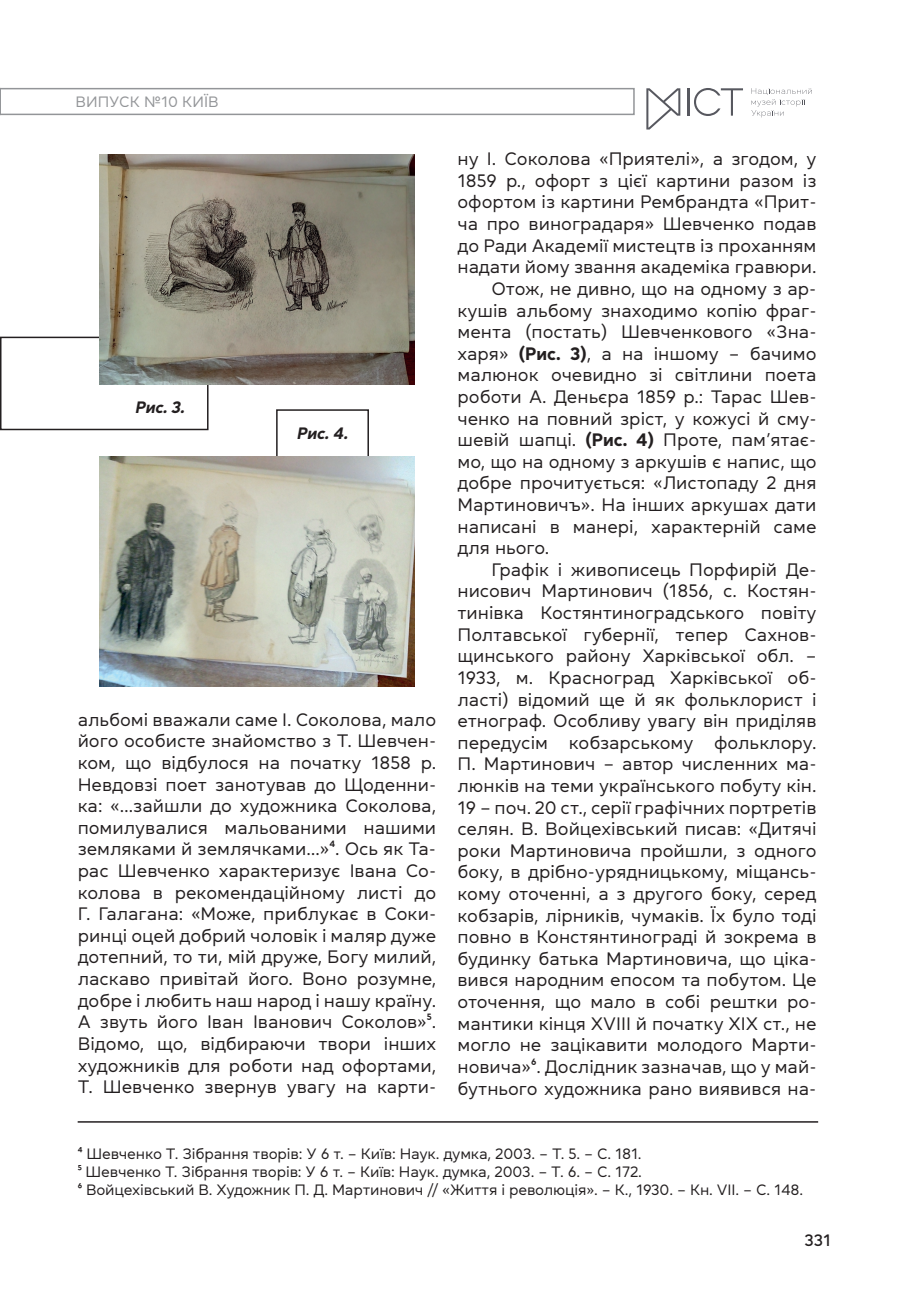
<style>
.page{position:relative;width:915px;height:1306px;background:#fff}
.page>*{position:absolute;margin:0;border:0;box-sizing:border-box;transform-origin:0 0}
.t1{font:18px/21.6px "Daikon";color:#231f20;text-align:justify}
.t2{font:italic 700 16.5px "Daikon";letter-spacing:-.01em;color:#231f20}
.t3{font:500 16.5px "Daikon";color:#231f20}
.t4{font:15px/18px "Daikon";letter-spacing:-.01em;color:#231f20}
.t5{font:15px "Daikon";color:#939598}
.s1{font-weight:700}
</style>
<div class="page">
<svg style="left:646px;top:88px;width:34px;height:41px"></svg>
<hr style="left:686px;top:88px;width:2px;height:28px;background:#57585f">
<svg style="left:694px;top:88px;width:48px;height:28px"></svg>
<svg style="left:751px;top:88px;width:60px;height:29px"></svg>
<div style="left:0;top:88px;width:634px;height:27px;border:2px solid #939598"></div>
<hr style="left:78px;top:1121px;width:739px;height:1px;background:#231f20">
<div style="left:276px;top:409px;width:93px;height:77px;border:2px solid #231f20"></div>
<div style="left:0;top:336px;width:208px;height:94px;border:2px solid #231f20"></div>
<img style="left:100px;top:154px;width:314px;height:230px">
<img style="left:100px;top:456px;width:314px;height:230px">
<p class="t5" style="left:75px;top:91px;width:145px">ВИПУСК №10 КИЇВ</p>
<p class="t2" style="left:136px;top:396px;width:51px">Рис. 3.</p>
<p class="t2" style="left:297px;top:421px;width:52px">Рис. 4.</p>
<p class="t1" style="left:78px;top:708px;width:360px">альбомі вважали саме І. Соколова, мало його особисте знайомство з Т. Шевчен&shy;ком, що відбулося на початку 1858 р.<br>Невдовзі поет занотував до Щоденни&shy;ка: «…зайшли до художника Соколова, помилувалися мальованими нашими земляками й землячками…»4. Ось як Та&shy;рас Шевченко характеризує Івана Со&shy;колова в рекомендаційному листі до Г. Галагана: «Може, приблукає в Соки&shy;ринці оцей добрий чоловік і маляр дуже дотепний, то ти, мій друже, Богу милий, ласкаво привітай його. Воно розумне, добре і любить наш народ і нашу країну.<br>А звуть його Іван Іванович Соколов»5.<br>Відомо, що, відбираючи твори інших художників для роботи над офортами, Т. Шевченко звернув увагу на карти-</p>
<p class="t1" style="left:457px;top:147px;width:360px">ну І. Соколова «Приятелі», а згодом, у</p>
<p class="t1" style="left:457px;top:169px;width:360px">1859 р., офорт з цієї картини разом із</p>
<p class="t1" style="left:457px;top:191px;width:360px">офортом із картини Рембрандта «Прит-</p>
<p class="t1" style="left:457px;top:212px;width:360px">ча про виноградаря» Шевченко подав</p>
<p class="t1" style="left:457px;top:234px;width:360px">до Ради Академії мистецтв із проханням</p>
<p class="t1" style="left:457px;top:255px;width:360px">надати йому звання академіка гравюри.</p>
<p class="t1" style="left:491px;top:277px;width:326px">Отож, не дивно, що на одному з ар-</p>
<p class="t1" style="left:457px;top:299px;width:360px">кушів альбому знаходимо копію фраг-</p>
<p class="t1" style="left:457px;top:320px;width:360px">мента (постать) Шевченкового «Зна-</p>
<p class="t1" style="left:457px;top:342px;width:360px">харя» <span class="s1">(Рис. 3)</span>, а на іншому – бачимо</p>
<p class="t1" style="left:457px;top:363px;width:360px">малюнок очевидно зі світлини поета</p>
<p class="t1" style="left:457px;top:385px;width:360px">роботи А. Деньєра 1859 р.: Тарас Шев-</p>
<p class="t1" style="left:457px;top:407px;width:360px">ченко на повний зріст, у кожусі й сму-</p>
<p class="t1" style="left:457px;top:428px;width:360px">шевій шапці. <span class="s1">(Рис. 4)</span> Проте, пам’ятає-</p>
<p class="t1" style="left:457px;top:450px;width:360px">мо, що на одному з аркушів є напис, що</p>
<p class="t1" style="left:457px;top:471px;width:360px">добре прочитується: «Листопаду 2 дня</p>
<p class="t1" style="left:457px;top:493px;width:360px">Мартиновичъ». На інших аркушах дати</p>
<p class="t1" style="left:457px;top:515px;width:360px">написані в манері, характерній саме</p>
<p class="t1" style="left:457px;top:536px;width:93px">для нього.</p>
<p class="t1" style="left:491px;top:558px;width:326px">Графік і живописець Порфирій Де-</p>
<p class="t1" style="left:457px;top:579px;width:360px">нисович Мартинович (1856, с. Костян-</p>
<p class="t1" style="left:457px;top:601px;width:360px">тинівка Костянтиноградського повіту</p>
<p class="t1" style="left:457px;top:623px;width:360px">Полтавської губернії, тепер Сахнов-</p>
<p class="t1" style="left:457px;top:644px;width:360px">щинського району Харківської обл. –</p>
<p class="t1" style="left:457px;top:666px;width:360px">1933, м. Красноград Харківської об-</p>
<p class="t1" style="left:457px;top:687px;width:360px">ласті) відомий ще й як фольклорист і</p>
<p class="t1" style="left:457px;top:709px;width:360px">етнограф. Особливу увагу він приділяв</p>
<p class="t1" style="left:457px;top:731px;width:360px">передусім кобзарському фольклору.</p>
<p class="t1" style="left:457px;top:752px;width:360px">П. Мартинович – автор численних ма-</p>
<p class="t1" style="left:457px;top:774px;width:360px">люнків на теми українського побуту кін.</p>
<p class="t1" style="left:457px;top:795px;width:360px">19 – поч. 20 ст., серії графічних портретів</p>
<p class="t1" style="left:457px;top:817px;width:360px">селян. В. Войцехівський писав: «Дитячі</p>
<p class="t1" style="left:457px;top:839px;width:360px">роки Мартиновича пройшли, з одного</p>
<p class="t1" style="left:457px;top:860px;width:360px">боку, в дрібно-урядницькому, міщансь-</p>
<p class="t1" style="left:457px;top:882px;width:360px">кому оточенні, а з другого боку, серед</p>
<p class="t1" style="left:457px;top:903px;width:360px">кобзарів, лірників, чумаків. Їх було тоді</p>
<p class="t1" style="left:457px;top:925px;width:360px">повно в Констянтинограді й зокрема в</p>
<p class="t1" style="left:457px;top:947px;width:360px">будинку батька Мартиновича, що ціка-</p>
<p class="t1" style="left:457px;top:968px;width:360px">вився народним епосом та побутом. Це</p>
<p class="t1" style="left:457px;top:990px;width:360px">оточення, що мало в собі рештки ро-</p>
<p class="t1" style="left:457px;top:1011px;width:360px">мантики кінця ХVІІІ й початку ХІХ ст., не</p>
<p class="t1" style="left:457px;top:1033px;width:360px">могло не зацікавити молодого Марти-</p>
<p class="t1" style="left:457px;top:1055px;width:360px">новича»6. Дослідник зазначав, що у май-</p>
<p class="t1" style="left:457px;top:1076px;width:360px">бутнього художника рано виявився на-</p>
<p class="t4" style="left:78px;top:1144px;width:727px">4 Шевченко Т. Зібрання творів: У 6 т. – Київ: Наук. думка, 2003. – Т. 5. – С. 181.<br>5 Шевченко Т. Зібрання творів: У 6 т. – Київ: Наук. думка, 2003. – Т. 6. – С. 172.<br>6 Войцехівський В. Художник П. Д. Мартинович // «Життя і революція». – К., 1930. – Кн. VІІ. – С. 148.</p>
<p class="t3" style="left:804px;top:1228px;width:28px">331</p>
</div>
